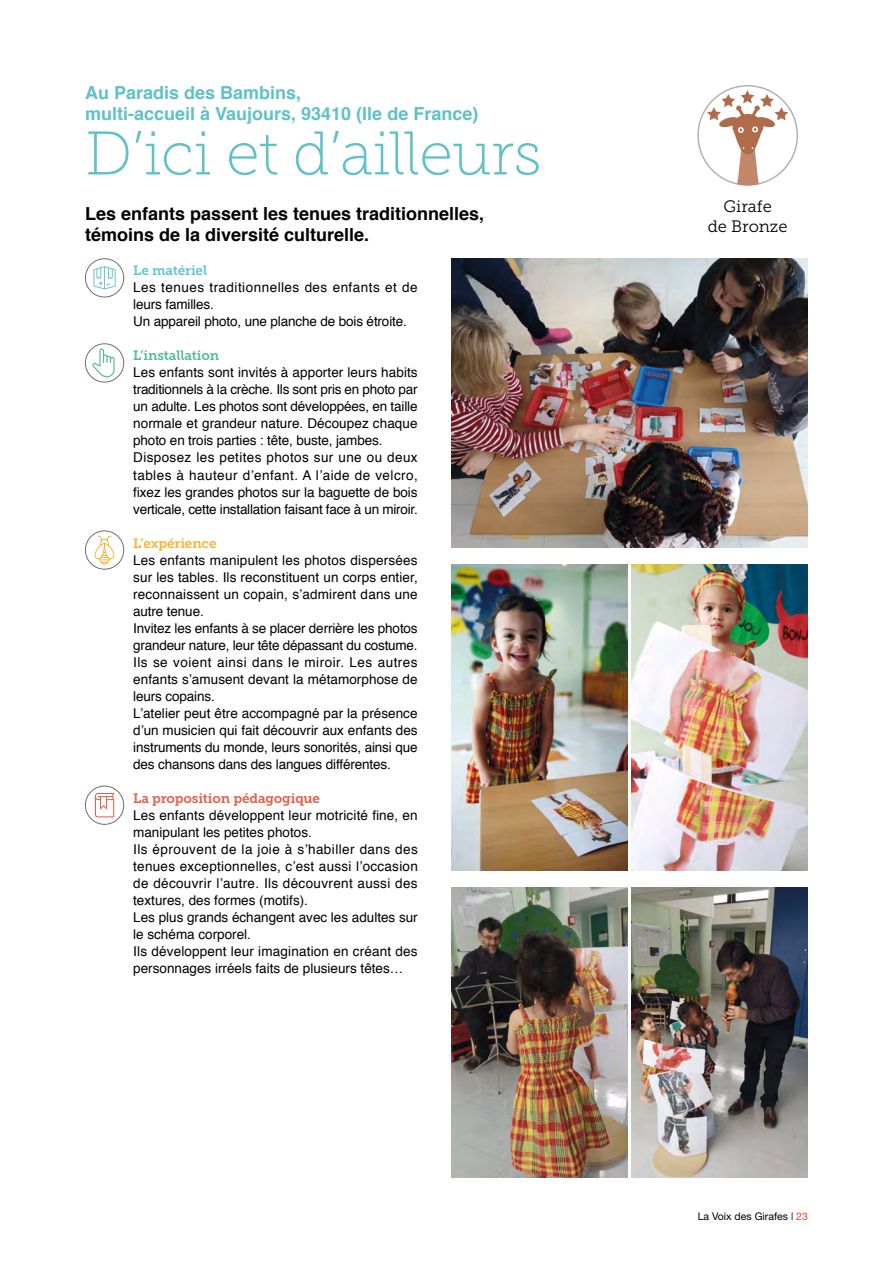
<style>
.page{position:relative;width:893px;height:1263px;background:#fff}
.page>*{position:absolute;margin:0;border:0;box-sizing:border-box;transform-origin:0 0}
.t1{font:61.5px "Museo Slab 100";letter-spacing:-.01em;color:#60c1c7}
.t2{font:700 18px/21.6px "Helvetica";color:#000}
.t3{font:700 18px/21.6px "Helvetica";color:#60c1c7}
.t4{font:16.5px/19.8px "Museo Slab 300";letter-spacing:-.005em;color:#000;text-align:center}
.t5{font:13.5px/17px "Helvetica";color:#000}
.t6{font:13.5px "Museo Slab 700";letter-spacing:-.01em;color:#e45d48}
.t7{font:13.5px "Museo Slab 700";letter-spacing:-.01em;color:#58b998}
.t8{font:13.5px "Museo Slab 700";letter-spacing:-.01em;color:#f9b234}
.t9{font:13.5px "Museo Slab 700";letter-spacing:-.01em;color:#63c3d1}
.t10{font:10.5px "Helvetica Neue";color:#000}
.s1{color:#e8412c}
</style>
<div class="page">
<div style="left:697px;top:85px;width:101px;height:101px;border:2px solid #b3b2b2;border-radius:50%"></div>
<svg style="left:707px;top:90px;width:81px;height:95px"></svg>
<img style="left:631px;top:564px;width:177px;height:307px">
<img style="left:451px;top:888px;width:177px;height:290px">
<img style="left:451px;top:564px;width:177px;height:307px">
<img style="left:631px;top:888px;width:177px;height:290px">
<img style="left:451px;top:258px;width:357px;height:289px">
<div style="left:85px;top:258px;width:39px;height:39px;border:1px solid #706f6f;border-radius:50%"></div>
<svg style="left:93px;top:266px;width:23px;height:23px"></svg>
<div style="left:85px;top:343px;width:39px;height:39px;border:1px solid #706f6f;border-radius:50%"></div>
<svg style="left:92px;top:348px;width:23px;height:29px"></svg>
<div style="left:85px;top:530px;width:39px;height:39px;border:1px solid #706f6f;border-radius:50%"></div>
<svg style="left:95px;top:536px;width:19px;height:29px"></svg>
<div style="left:85px;top:786px;width:39px;height:39px;border:1px solid #706f6f;border-radius:50%"></div>
<svg style="left:95px;top:793px;width:19px;height:24px"></svg>
<h2 class="t3" style="left:85px;top:82px;width:395px">Au Paradis des Bambins,<br>multi-accueil à Vaujours, 93410 (Ile de France)</h2>
<h1 class="t1" style="left:85px;top:120px;width:458px">D’ici et d’ailleurs</h1>
<h2 class="t2" style="left:85px;top:203px;width:401px">Les enfants passent les tenues traditionnelles, témoins de la diversité culturelle.</h2>
<p class="t4" style="left:708px;top:197px;width:81px">Girafe<br>de Bronze</p>
<p class="t9" style="left:133px;top:263px;width:75px">Le matériel</p>
<p class="t5" style="left:133px;top:280px;width:286px">Les tenues traditionnelles des enfants et de leurs familles.<br>Un appareil photo, une planche de bois étroite.</p>
<p class="t7" style="left:133px;top:348px;width:87px">L’installation</p>
<p class="t5" style="left:133px;top:365px;width:286px">Les enfants sont invités à apporter leurs habits traditionnels à la crèche. Ils sont pris en photo par un adulte. Les photos sont développées, en taille normale et grandeur nature. Découpez chaque photo en trois parties : tête, buste, jambes.<br>Disposez les petites photos sur une ou deux tables à hauteur d’enfant. A l’aide de velcro, fixez les grandes photos sur la baguette de bois verticale, cette installation faisant face à un miroir.</p>
<p class="t8" style="left:133px;top:535px;width:85px">L’expérience</p>
<p class="t5" style="left:133px;top:552px;width:286px">Les enfants manipulent les photos dispersées sur les tables. Ils reconstituent un corps entier, reconnaissent un copain, s’admirent dans une autre tenue.<br>Invitez les enfants à se placer derrière les photos grandeur nature, leur tête dépassant du costume.<br>Ils se voient ainsi dans le miroir. Les autres enfants s’amusent devant la métamorphose de leurs copains.<br>L’atelier peut être accompagné par la présence d’un musicien qui fait découvrir aux enfants des instruments du monde, leurs sonorités, ainsi que des chansons dans des langues différentes.</p>
<p class="t6" style="left:133px;top:790px;width:188px">La proposition pédagogique</p>
<p class="t5" style="left:133px;top:807px;width:286px">Les enfants développent leur motricité fine, en manipulant les petites photos.<br>Ils éprouvent de la joie à s’habiller dans des tenues exceptionnelles, c’est aussi l’occasion de découvrir l’autre. Ils découvrent aussi des textures, des formes (motifs).<br>Les plus grands échangent avec les adultes sur le schéma corporel.<br>Ils développent leur imagination en créant des personnages irréels faits de plusieurs têtes…</p>
<p class="t10" style="left:698px;top:1210px;width:112px">La Voix des Girafes | <span class="s1">23</span></p>
</div>
